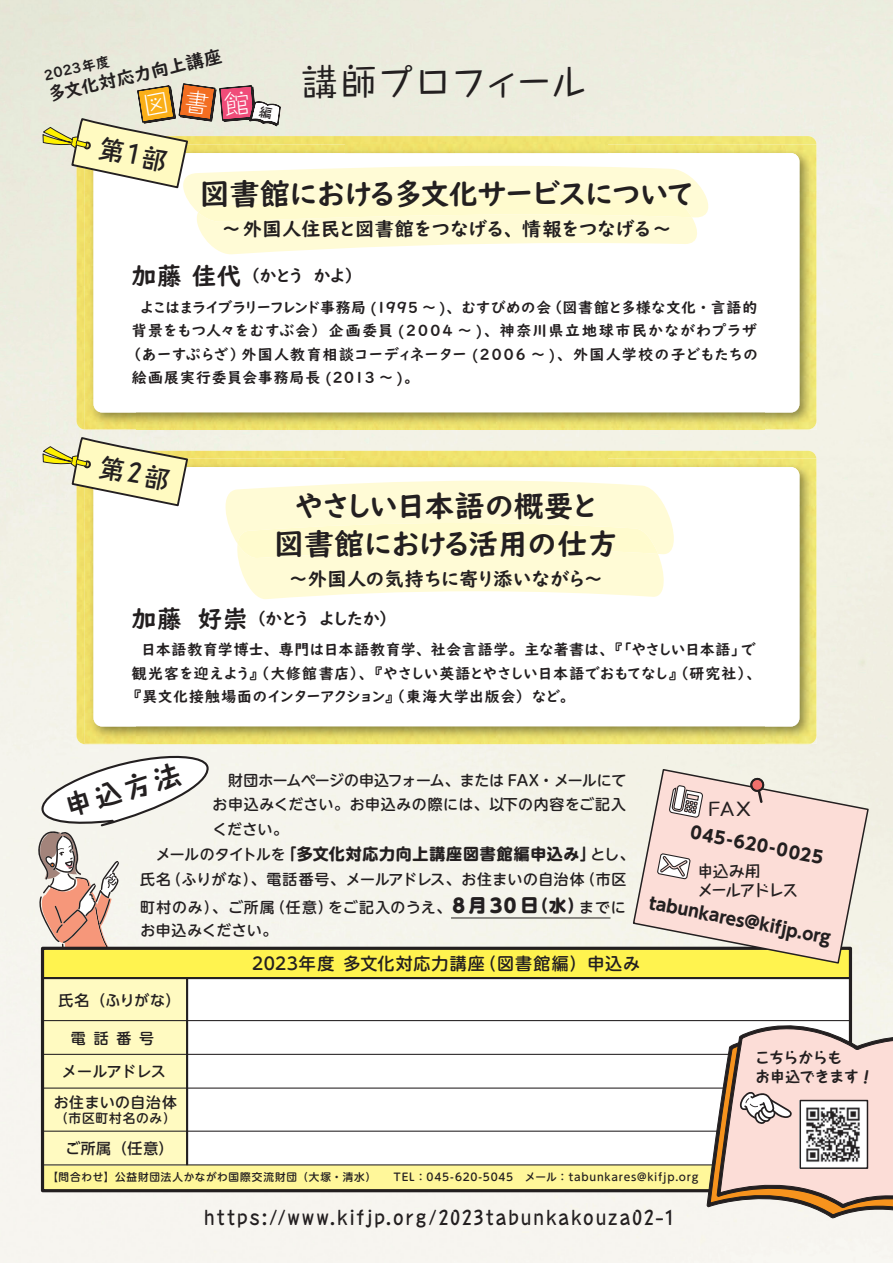
<style>
.page{position:relative;width:893px;height:1263px;background:#fff}
.page>*{position:absolute;margin:0;border:0;box-sizing:border-box;transform-origin:0 0}
.t1{font:500 35.25px "Taka Hand Std";letter-spacing:.02em;color:#231f20}
.t2{font:29.7px/37.2px "UD Digi Kyokasho NK B";letter-spacing:-.015em;color:#231f20;text-align:center}
.t3{font:700 26.4px "Taka Hand Std";color:#231f20}
.t4{font:700 19.2px "Taka Hand Std De";letter-spacing:.1em;color:#231f20}
.t5{font:19.2px "UD Digi Kyokasho NK B";letter-spacing:.01em;color:#231f20}
.t6{font:18px "UD Digi Kyokasho NK B";color:#231f20}
.t7{font:500 18px "Taka Hand Std";color:#231f20;scale:1.25 1}
.t8{font:17.1px "UD Digi Kyokasho NK B";color:#231f20}
.t9{font:700 16.95px "UD Shin Go Pro";color:#231f20}
.t10{font:500 16.95px "UD Shin M Go Pro";letter-spacing:.055em;color:#231f20}
.t11{font:16.95px "UD Digi Kyokasho NK B";color:#231f20}
.t12{font:700 15.9px "UD Shin M Go Pro";letter-spacing:.05em;color:#231f20}
.t13{font:700 15.9px/19.2px "Taka Hand Std De";letter-spacing:-.09em;color:#231f20}
.t14{font:15px/23.4px "UD Digi Kyokasho NK B";letter-spacing:.05em;color:#231f20;text-align:justify}
.t15{font:14.85px/23.4px "UD Digi Kyokasho NK B";letter-spacing:.07em;color:#231f20;text-align:justify}
.t16{font:500 14.85px/24.5px "UD Shin M Go Pro";letter-spacing:.03em;color:#231f20;text-align:justify}
.t17{font:500 14.85px/27.6px "UD Shin M Go Pro";letter-spacing:.05em;color:#231f20}
.t18{font:500 14.85px "UD Shin Go Pro";letter-spacing:.04em;color:#231f20}
.t19{font:700 14.85px/18px "Taka Hand Std";letter-spacing:-.02em;color:#231f20}
.t20{font:500 14.85px "UD Shin M Go Pro";color:#231f20}
.t21{font:13.8px "UD Digi Kyokasho NK B";color:#231f20}
.t22{font:500 12.75px "UD Shin M Go Pro";letter-spacing:.065em;color:#231f20}
.t23{font:500 10.65px "UD Shin M Go Pro";letter-spacing:.07em;color:#231f20}
.s1{font-size:24.45px}
.s2{font-size:24.6px}
.s3{font-weight:500;font-size:14.85px}
.s4{font-weight:800;font-size:19.2px}
.s5{font-weight:800;font-size:18px}
.s6{font-weight:800;font-size:16.95px}
</style>
<div class="page">
<img style="left:0;top:0;width:893px;height:1263px">
<img style="left:77px;top:451px;width:739px;height:293px">
<img style="left:816px;top:458px;width:1px;height:286px">
<img style="left:85px;top:458px;width:261px;height:48px">
<img style="left:346px;top:458px;width:261px;height:9px">
<img style="left:607px;top:458px;width:209px;height:48px">
<img style="left:85px;top:506px;width:52px;height:238px">
<img style="left:764px;top:506px;width:52px;height:238px">
<img style="left:137px;top:726px;width:627px;height:18px">
<div style="left:94px;top:467px;width:705px;height:259px;background:#fff;border-radius:9px"></div>
<img style="left:77px;top:254px;width:8px;height:172px">
<img style="left:765px;top:145px;width:52px;height:285px">
<img style="left:85px;top:429px;width:680px;height:1px">
<img style="left:724px;top:145px;width:92px;height:47px">
<img style="left:85px;top:254px;width:52px;height:175px">
<img style="left:764px;top:192px;width:52px;height:237px">
<img style="left:137px;top:412px;width:627px;height:17px">
<div style="left:94px;top:153px;width:705px;height:259px;background:#fff;border-radius:9px"></div>
<svg style="left:225px;top:481px;width:449px;height:118px;background:#fffbd8"></svg>
<hr style="left:451px;top:918px;width:159px;height:1px;background:#231f20">
<svg style="left:22px;top:750px;width:189px;height:200px"></svg>
<div style="left:43px;top:948px;width:807px;height:243px;background:#fff"></div>
<div style="left:43px;top:948px;width:807px;height:30px;background:#fff34f"></div>
<div style="left:43px;top:1165px;width:807px;height:26px;background:#fff79a"></div>
<div style="left:43px;top:978px;width:144px;height:187px;background:#fffac1"></div>
<hr style="left:43px;top:977px;width:807px;height:2px;background:#231f20">
<hr style="left:43px;top:1020px;width:807px;height:1px;background:#231f20">
<hr style="left:43px;top:1054px;width:807px;height:1px;background:#231f20">
<hr style="left:43px;top:1087px;width:807px;height:1px;background:#231f20">
<hr style="left:43px;top:1130px;width:807px;height:2px;background:#231f20">
<hr style="left:43px;top:1164px;width:807px;height:1px;background:#231f20">
<hr style="left:186px;top:978px;width:2px;height:187px;background:#231f20">
<div style="left:41px;top:947px;width:811px;height:245px;border:3px solid #231f20"></div>
<svg style="left:632px;top:768px;width:238px;height:197px;background:#f2dccb"></svg>
<svg style="left:750px;top:777px;width:15px;height:26px"></svg>
<svg style="left:668px;top:785px;width:36px;height:34px"></svg>
<svg style="left:656px;top:852px;width:35px;height:28px"></svg>
<svg style="left:43px;top:436px;width:146px;height:69px;background:#e9e5bb"></svg>
<svg style="left:43px;top:83px;width:681px;height:171px"></svg>
<svg style="left:707px;top:1009px;width:186px;height:221px"></svg>
<p class="t6" style="left:46px;top:85px;width:179px;rotate:-13deg">多文化対応力向上講座</p>
<p class="t21" style="left:42px;top:68px;width:68px;rotate:-13deg">2023年度</p>
<h1 class="t1" style="left:302px;top:57px;width:286px">講師プロフィール</h1>
<h2 class="t2" style="left:200px;top:175px;width:495px">図書館における多文化サービスについて</h2>
<p class="t5" style="left:223px;top:217px;width:449px">～外国人住民と図書館をつなげる、情報をつなげる～</p>
<p class="t11" style="left:132px;top:266px;width:225px"><span class="s1">加藤 佳代</span>（かとう　かよ）</p>
<p class="t15" style="left:132px;top:296px;width:627px;text-indent:9px">よこはまライブラリーフレンド事務局 (1995 ～ )、むすびめの会（図書館と多様な文化・言語的背景をもつ人々をむすぶ会）企画委員 (2004 ～ )、神奈川県立地球市民かながわプラザ（あーすぷらざ）外国人教育相談コーディネーター (2006 ～ )、外国人学校の子どもたちの絵画展実行委員会事務局長 (2013 ～ )。</p>
<h2 class="t2" style="left:274px;top:488px;width:345px">やさしい日本語の概要と<br>図書館における活用の仕方</h2>
<p class="t5" style="left:290px;top:567px;width:313px">～外国人の気持ちに寄り添いながら～</p>
<p class="t8" style="left:132px;top:608px;width:260px"><span class="s2">加藤　好崇</span>（かとう　よしたか）</p>
<p class="t14" style="left:132px;top:638px;width:625px;text-indent:9px">日本語教育学博士、専門は日本語教育学、社会言語学。主な著書は、『「やさしい日本語」で観光客を迎えよう』（大修館書店）、『やさしい英語とやさしい日本語でおもてなし』（研究社）、『異文化接触場面のインターアクション』（東海大学出版会）など。</p>
<h3 class="t3" style="left:61px;top:788px;width:120px;rotate:-16deg">申込方法</h3>
<p class="t16" style="left:213px;top:767px;width:415px;text-indent:16px">財団ホームページの申込フォーム、または FAX・メールにてお申込みください。お申込みの際には、以下の内容をご記入ください。</p>
<p class="t12" style="left:156px;top:841px;width:480px"><span class="s3">メールのタイトルを</span>「多文化対応力向上講座図書館編申込み」<span class="s3">とし、</span></p>
<p class="t17" style="left:140px;top:865px;width:487px">氏名（ふりがな）、電話番号、メールアドレス、お住まいの自治体（市区町村のみ）、ご所属（任意）をご記入のうえ、<span class="s4">8</span> <span class="s5">月</span><span class="s4">30</span> <span class="s5">日</span><span class="s6">（水）</span>までに</p>
<p class="t16" style="left:140px;top:917px;width:138px">お申込みください。</p>
<p class="t18" style="left:59px;top:988px;width:124px">氏名（ふりがな）</p>
<p class="t10" style="left:252px;top:950px;width:390px">2023年度 多文化対応力講座（図書館編）申込み</p>
<p class="t7" style="left:708px;top:796px;width:36px">FAX</p>
<p class="t9" style="left:693px;top:818px;width:136px;rotate:11deg">045-620-0025</p>
<p class="t13" style="left:697px;top:859px;width:102px">申込み用<br>メールアドレス</p>
<p class="t9" style="left:652px;top:889px;width:186px;rotate:11deg">tabunkares@kifjp.org</p>
<p class="t16" style="left:71px;top:1025px;width:85px">電 話 番 号</p>
<p class="t20" style="left:62px;top:1060px;width:105px">メールアドレス</p>
<p class="t16" style="left:54px;top:1089px;width:125px">お住まいの自治体</p>
<p class="t22" style="left:55px;top:1108px;width:122px">（市区町村名のみ）</p>
<p class="t19" style="left:755px;top:1047px;width:105px">こちらからもお申込できます</p>
<p class="t18" style="left:65px;top:1136px;width:110px">ご所属（任意）</p>
<p class="t23" style="left:47px;top:1169px;width:653px">【問合わせ】公益財団法人かながわ国際交流財団（大塚・清水）　　TEL：045-620-5045　メール：tabunkares@kifjp.org</p>
<p class="t4" style="left:204px;top:1204px;width:472px">https://www.kifjp.org/2023tabunkakouza02-1</p>
</div>
